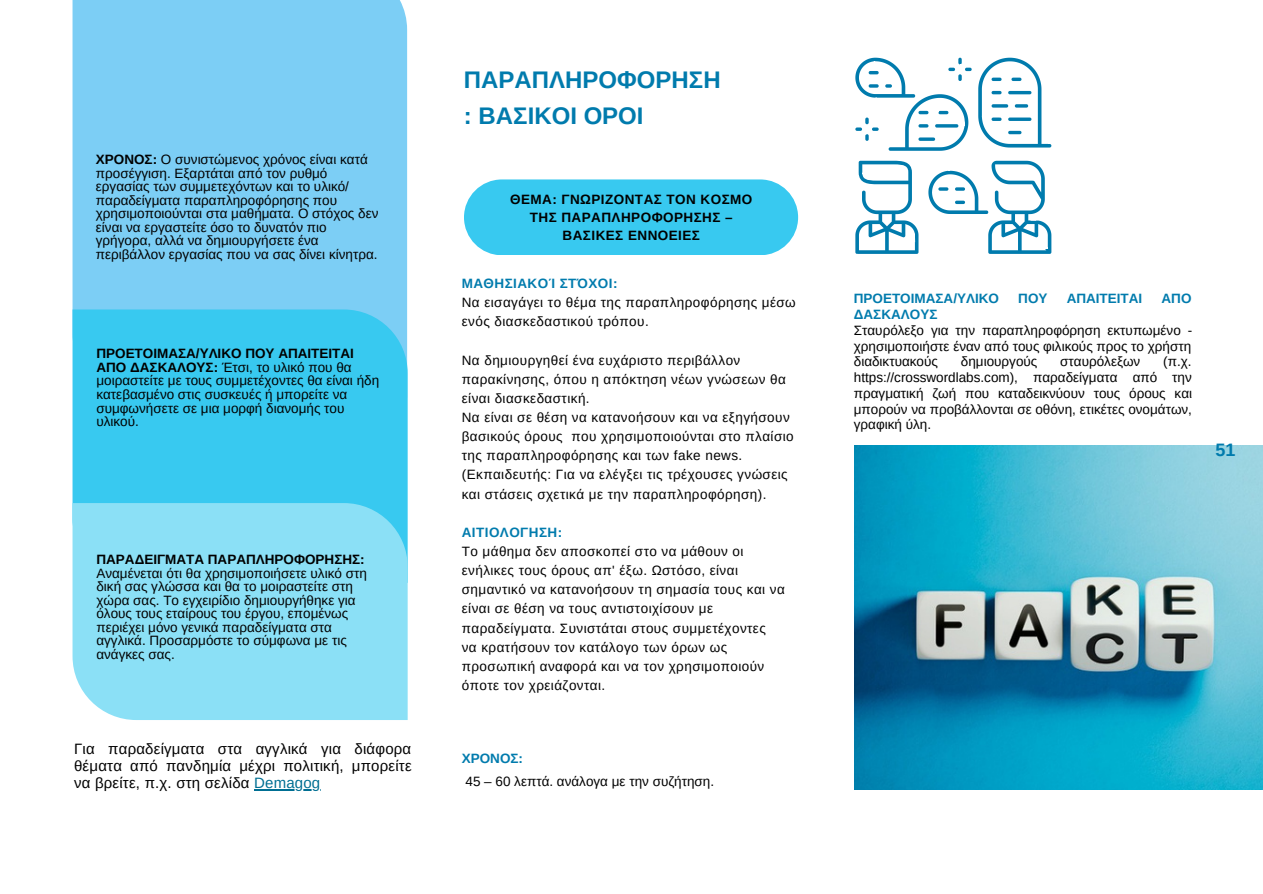
<style>
.page{position:relative;width:1263px;height:894px;background:#fff}
.page>*{position:absolute;margin:0;border:0;box-sizing:border-box;transform-origin:0 0}
.t1{font:700 24px/36px "Arimo";color:#007bad}
.t2{font:700 18px "Arimo";color:#007bad}
.t3{font:15px/16.8px "Arimo";letter-spacing:.015em;color:#000;text-align:justify}
.t4{font:13.5px/13.5px "Arimo";color:#000}
.t5{font:13.5px/19px "Arimo";letter-spacing:.03em;color:#000}
.t6{font:700 13.5px/18px "Arimo";letter-spacing:.035em;color:#000;text-align:center}
.t7{font:700 13.5px "Arimo";color:#007bad}
.t8{font:700 13.5px "Arimo";letter-spacing:.03em;color:#007bad}
.t9{font:700 13.5px "Arimo";letter-spacing:.035em;color:#007bad}
.s1{font-weight:700}
.s2{color:#006f93}
</style>
<div class="page">
<div style="left:73px;top:0;width:334px;height:309px;background:#7ccef5"></div>
<div style="left:73px;top:309px;width:335px;height:194px;background:#38c9f0"></div>
<div style="left:73px;top:503px;width:335px;height:216px;background:#8be0f6"></div>
<div style="left:464px;top:179px;width:334px;height:76px;background:#38c9f0;border-radius:38px"></div>
<img style="left:854px;top:445px;width:408px;height:344px">
<svg style="left:855px;top:57px;width:197px;height:197px"></svg>
<hr style="left:254px;top:789px;width:66px;height:1px;background:#006f93">
<p class="t4" style="left:96px;top:153px;width:284px"><span class="s1">ΧΡΟΝΟΣ:</span> Ο συνιστώμενος χρόνος είναι κατά προσέγγιση. Εξαρτάται από τον ρυθμό εργασίας των συμμετεχόντων και το υλικό/ παραδείγματα παραπληροφόρησης που χρησιμοποιούνται στα μαθήματα. Ο στόχος δεν είναι να εργαστείτε όσο το δυνατόν πιο γρήγορα, αλλά να δημιουργήσετε ένα περιβάλλον εργασίας που να σας δίνει κίνητρα.</p>
<p class="t4" style="left:96px;top:347px;width:284px"><span class="s1">ΠΡΟΕΤΟΙΜΑΣΑ/ΥΛΙΚΟ ΠΟΥ ΑΠΑΙΤΕΙΤΑΙ ΑΠΟ ΔΑΣΚΑΛΟΥΣ:</span> Έτσι, το υλικό που θα μοιραστείτε με τους συμμετέχοντες θα είναι ήδη κατεβασμένο στις συσκευές ή μπορείτε να συμφωνήσετε σε μια μορφή διανομής του υλικού.</p>
<p class="t4" style="left:96px;top:552px;width:272px"><span class="s1">ΠΑΡΑΔΕΙΓΜΑΤΑ ΠΑΡΑΠΛΗΡΟΦΟΡΗΣΗΣ:<br></span>Αναμένεται ότι θα χρησιμοποιήσετε υλικό στη δική σας γλώσσα και θα το μοιραστείτε στη χώρα σας. Το εγχειρίδιο δημιουργήθηκε για όλους τους εταίρους του έργου, επομένως περιέχει μόνο γενικά παραδείγματα στα αγγλικά. Προσαρμόστε το σύμφωνα με τις ανάγκες σας.</p>
<p class="t1" style="left:464px;top:62px;width:258px">ΠΑΡΑΠΛΗΡΟΦΟΡΗΣΗ : ΒΑΣΙΚΟΙ ΟΡΟΙ</p>
<p class="t6" style="left:510px;top:191px;width:244px">ΘΕΜΑ: ΓΝΩΡΙΖΟΝΤΑΣ ΤΟΝ ΚΟΣΜΟ<br>ΤΗΣ ΠΑΡΑΠΛΗΡΟΦΟΡΗΣΗΣ –<br>ΒΑΣΙΚΕΣ ΕΝΝΟΕΙΕΣ</p>
<p class="t8" style="left:462px;top:276px;width:157px">ΜΑΘΗΣΙΑΚΟΊ ΣΤΌΧΟΙ:</p>
<p class="t5" style="left:462px;top:293px;width:335px">Να εισαγάγει το θέμα της παραπληροφόρησης μέσω ενός διασκεδαστικού τρόπου.</p>
<p class="t5" style="left:462px;top:350px;width:326px">Να δημιουργηθεί ένα ευχάριστο περιβάλλον παρακίνησης, όπου η απόκτηση νέων γνώσεων θα είναι διασκεδαστική.</p>
<p class="t5" style="left:462px;top:407px;width:333px">Να είναι σε θέση να κατανοήσουν και να εξηγήσουν βασικούς όρους που χρησιμοποιούνται στο πλαίσιο της παραπληροφόρησης και των fake news.</p>
<p class="t5" style="left:462px;top:465px;width:327px">(Εκπαιδευτής: Για να ελέγξει τις τρέχουσες γνώσεις και στάσεις σχετικά με την παραπληροφόρηση).</p>
<p class="t9" style="left:462px;top:524px;width:102px">ΑΙΤΙΟΛΟΓΗΣΗ:</p>
<p class="t5" style="left:462px;top:541px;width:325px">Το μάθημα δεν αποσκοπεί στο να μάθουν οι ενήλικες τους όρους απ' έξω. Ωστόσο, είναι σημαντικό να κατανοήσουν τη σημασία τους και να είναι σε θέση να τους αντιστοιχίσουν με παραδείγματα. Συνιστάται στους συμμετέχοντες</p>
<p class="t5" style="left:462px;top:637px;width:304px">να κρατήσουν τον κατάλογο των όρων ως προσωπική αναφορά και να τον χρησιμοποιούν όποτε τον χρειάζονται.</p>
<p class="t3" style="left:74px;top:740px;width:339px">Για παραδείγματα στα αγγλικά για διάφορα θέματα από πανδημία μέχρι πολιτική, μπορείτε να βρείτε, π.χ. στη σελίδα <span class="s2">Demagog</span></p>
<p class="t7" style="left:462px;top:750px;width:63px">ΧΡΟΝΟΣ:</p>
<p class="t4" style="left:466px;top:774px;width:250px">45 – 60 λεπτά. ανάλογα με την συζήτηση.</p>
<p class="t7" style="left:854px;top:291px;width:147px">ΠΡΟΕΤΟΙΜΑΣΑ/ΥΛΙΚΟ</p>
<p class="t7" style="left:1018px;top:291px;width:31px">ΠΟΥ</p>
<p class="t7" style="left:1067px;top:291px;width:77px">ΑΠΑΙΤΕΙΤΑΙ</p>
<p class="t7" style="left:1161px;top:291px;width:31px">ΑΠΟ</p>
<p class="t7" style="left:854px;top:307px;width:85px">ΔΑΣΚΑΛΟΥΣ</p>
<p class="t4" style="left:854px;top:322px;width:340px;line-height:15.8px;text-align:justify">Σταυρόλεξο για την παραπληροφόρηση εκτυπωμένο - χρησιμοποιήστε έναν από τους φιλικούς προς το χρήστη διαδικτυακούς</p>
<p class="t4" style="left:961px;top:355px;width:78px">δημιουργούς</p>
<p class="t4" style="left:1060px;top:355px;width:82px">σταυρόλεξων</p>
<p class="t4" style="left:854px;top:354px;width:340px;line-height:15.8px;text-align:justify;text-indent:309px">(π.χ. https://crosswordlabs.com), παραδείγματα από την πραγματική ζωή που καταδεικνύουν τους όρους και μπορούν να προβάλλονται σε οθόνη, ετικέτες ονομάτων, γραφική ύλη.</p>
<p class="t2" style="left:1216px;top:439px;width:22px">51</p>
</div>
